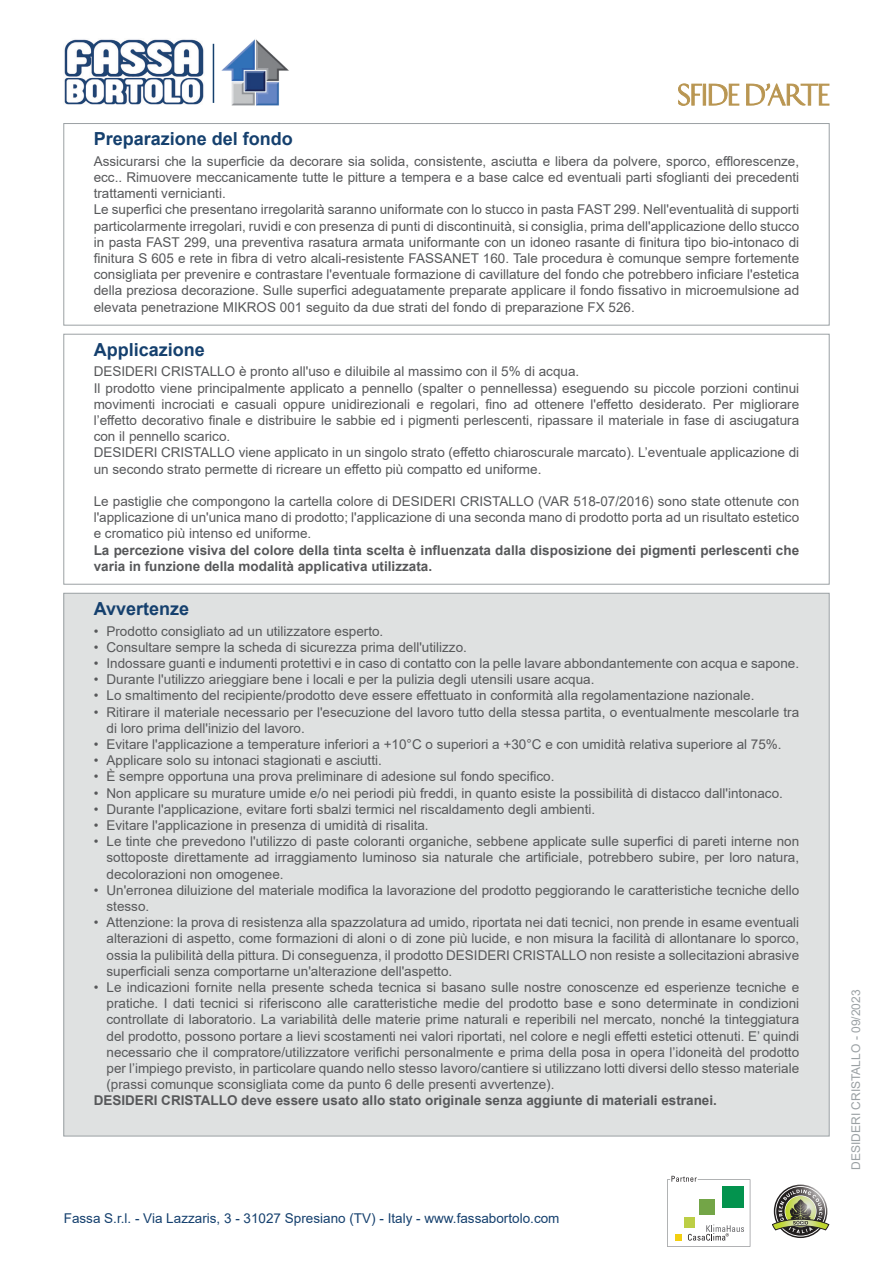
<style>
.page{position:relative;width:893px;height:1263px;background:#fff}
.page>*{position:absolute;margin:0;border:0;box-sizing:border-box;transform-origin:0 0}
.Titolo{font:700 18px "Arial";color:#15406e}
.Preparazione_del_fondo{font:13.5px/16.2px "Arial";color:#57585a;text-align:justify}
.Applicazione{font:13.5px/16.2px "Arial";color:#57585a;text-align:justify}
.Grassetto{font:700 13.5px/16.2px "Arial";color:#57585a}
.Note{font:700 13.5px "Arial";color:#57585a}
.t1{font:13.5px "Arial";color:#15406e}
.t2{font:12px "Arial";color:#9ba1a4}
</style>
<div class="page">
<div style="left:64px;top:123px;width:765px;height:202px;border:1px solid #9ba1a4"></div>
<div style="left:64px;top:334px;width:765px;height:250px;border:1px solid #9ba1a4"></div>
<div style="left:64px;top:593px;width:765px;height:543px;background:#dfe1e1"></div>
<svg style="left:667px;top:1176px;width:83px;height:71px"></svg>
<svg style="left:772px;top:1186px;width:57px;height:50px"></svg>
<img style="left:64px;top:39px;width:140px;height:66px">
<hr style="left:213px;top:44px;width:1px;height:59px;background:#15406e">
<img style="left:221px;top:39px;width:68px;height:67px">
<svg style="left:678px;top:83px;width:24px;height:23px"></svg>
<hr style="left:703px;top:84px;width:3px;height:21px;background:#b99652">
<svg style="left:709px;top:84px;width:30px;height:22px"></svg>
<svg style="left:746px;top:83px;width:83px;height:23px"></svg>
<p class="Titolo" style="left:94px;top:126px;width:201px">Preparazione del fondo</p>
<p class="Preparazione_del_fondo" style="left:94px;top:153px;width:707px">Assicurarsi che la superficie da decorare sia solida, consistente, asciutta e libera da polvere, sporco, efflorescenze, ecc.. Rimuovere meccanicamente tutte le pitture a tempera e a base calce ed eventuali parti sfoglianti dei precedenti trattamenti vernicianti.</p>
<p class="Preparazione_del_fondo" style="left:94px;top:201px;width:707px">Le superfici che presentano irregolarità saranno uniformate con lo stucco in pasta FAST 299. Nell'eventualità di supporti particolarmente irregolari, ruvidi e con presenza di punti di discontinuità, si consiglia, prima dell'applicazione dello stucco in pasta FAST 299, una preventiva rasatura armata uniformante con un idoneo rasante di finitura tipo bio-intonaco di finitura S 605 e rete in fibra di vetro alcali-resistente FASSANET 160. Tale procedura è comunque sempre fortemente consigliata per prevenire e contrastare l'eventuale formazione di cavillature del fondo che potrebbero inficiare l'estetica della preziosa decorazione. Sulle superfici adeguatamente preparate applicare il fondo fissativo in microemulsione ad elevata penetrazione MIKROS 001 seguito da due strati del fondo di preparazione FX 526.</p>
<p class="Titolo" style="left:94px;top:337px;width:113px">Applicazione</p>
<p class="Applicazione" style="left:94px;top:363px;width:487px">DESIDERI CRISTALLO è pronto all'uso e diluibile al massimo con il 5% di acqua.</p>
<p class="Applicazione" style="left:94px;top:380px;width:707px">Il prodotto viene principalmente applicato a pennello (spalter o pennellessa) eseguendo su piccole porzioni continui movimenti incrociati e casuali oppure unidirezionali e regolari, fino ad ottenere l'effetto desiderato. Per migliorare l’effetto decorativo finale e distribuire le sabbie ed i pigmenti perlescenti, ripassare il materiale in fase di asciugatura con il pennello scarico.</p>
<p class="Applicazione" style="left:94px;top:444px;width:707px">DESIDERI CRISTALLO viene applicato in un singolo strato (effetto chiaroscurale marcato). L’eventuale applicazione di un secondo strato permette di ricreare un effetto più compatto ed uniforme.</p>
<p class="Applicazione" style="left:94px;top:493px;width:707px">Le pastiglie che compongono la cartella colore di DESIDERI CRISTALLO (VAR 518-07/2016) sono state ottenute con l'applicazione di un'unica mano di prodotto; l'applicazione di una seconda mano di prodotto porta ad un risultato estetico e cromatico più intenso ed uniforme.</p>
<p class="Grassetto" style="left:94px;top:542px;width:707px">La percezione visiva del colore della tinta scelta è influenzata dalla disposizione dei pigmenti perlescenti che varia in funzione della modalità applicativa utilizzata.</p>
<p class="Titolo" style="left:94px;top:596px;width:97px">Avvertenze</p>
<p class="Preparazione_del_fondo" style="left:94px;top:623px;width:291px">• Prodotto consigliato ad un utilizzatore esperto.</p>
<p class="Preparazione_del_fondo" style="left:94px;top:639px;width:375px">• Consultare sempre la scheda di sicurezza prima dell'utilizzo.</p>
<p class="Preparazione_del_fondo" style="left:94px;top:655px;width:707px">• Indossare guanti e indumenti protettivi e in caso di contatto con la pelle lavare abbondantemente con acqua e sapone.</p>
<p class="Preparazione_del_fondo" style="left:94px;top:671px;width:502px">• Durante l'utilizzo arieggiare bene i locali e per la pulizia degli utensili usare acqua.</p>
<p class="Preparazione_del_fondo" style="left:94px;top:687px;width:662px">• Lo smaltimento del recipiente/prodotto deve essere effettuato in conformità alla regolamentazione nazionale.</p>
<p class="Preparazione_del_fondo" style="left:106px;top:704px;width:694px;text-indent:-13px">• Ritirare il materiale necessario per l'esecuzione del lavoro tutto della stessa partita, o eventualmente mescolarle tra di loro prima dell'inizio del lavoro.</p>
<p class="Preparazione_del_fondo" style="left:94px;top:736px;width:689px">• Evitare l'applicazione a temperature inferiori a +10°C o superiori a +30°C e con umidità relativa superiore al 75%.</p>
<p class="Preparazione_del_fondo" style="left:94px;top:752px;width:290px">• Applicare solo su intonaci stagionati e asciutti.</p>
<p class="Preparazione_del_fondo" style="left:94px;top:768px;width:462px">• È sempre opportuna una prova preliminare di adesione sul fondo specifico.</p>
<p class="Preparazione_del_fondo" style="left:94px;top:785px;width:691px">• Non applicare su murature umide e/o nei periodi più freddi, in quanto esiste la possibilità di distacco dall'intonaco.</p>
<p class="Preparazione_del_fondo" style="left:94px;top:801px;width:503px">• Durante l'applicazione, evitare forti sbalzi termici nel riscaldamento degli ambienti.</p>
<p class="Preparazione_del_fondo" style="left:94px;top:817px;width:336px">• Evitare l'applicazione in presenza di umidità di risalita.</p>
<p class="Preparazione_del_fondo" style="left:106px;top:833px;width:694px;text-indent:-13px">• Le tinte che prevedono l'utilizzo di paste coloranti organiche, sebbene applicate sulle superfici di pareti interne non sottoposte direttamente ad irraggiamento luminoso sia naturale che artificiale, potrebbero subire, per loro natura, decolorazioni non omogenee.</p>
<p class="Preparazione_del_fondo" style="left:106px;top:882px;width:694px;text-indent:-13px">• Un'erronea diluizione del materiale modifica la lavorazione del prodotto peggiorando le caratteristiche tecniche dello stesso.</p>
<p class="Preparazione_del_fondo" style="left:106px;top:914px;width:694px;text-indent:-13px">• Attenzione: la prova di resistenza alla spazzolatura ad umido, riportata nei dati tecnici, non prende in esame eventuali alterazioni di aspetto, come formazioni di aloni o di zone più lucide, e non misura la facilità di allontanare lo sporco, ossia la pulibilità della pittura. Di conseguenza, il prodotto DESIDERI CRISTALLO non resiste a sollecitazioni abrasive superficiali senza comportarne un'alterazione dell'aspetto.</p>
<p class="Preparazione_del_fondo" style="left:106px;top:979px;width:694px;text-indent:-13px">• Le indicazioni fornite nella presente scheda tecnica si basano sulle nostre conoscenze ed esperienze tecniche e pratiche. I dati tecnici si riferiscono alle caratteristiche medie del prodotto base e sono determinate in condizioni controllate di laboratorio. La variabilità delle materie prime naturali e reperibili nel mercato, nonché la tinteggiatura del prodotto, possono portare a lievi scostamenti nei valori riportati, nel colore e negli effetti estetici ottenuti. E’ quindi necessario che il compratore/utilizzatore verifichi personalmente e prima della posa in opera l’idoneità del prodotto per l’impiego previsto, in particolare quando nello stesso lavoro/cantiere si utilizzano lotti diversi dello stesso materiale (prassi comunque sconsigliata come da punto 6 delle presenti avvertenze).</p>
<p class="Note" style="left:94px;top:1091px;width:625px">DESIDERI CRISTALLO deve essere usato allo stato originale senza aggiunte di materiali estranei.</p>
<p class="t1" style="left:64px;top:1208px;width:497px">Fassa S.r.l. - Via Lazzaris, 3 - 31027 Spresiano (TV) - Italy - www.fassabortolo.com</p>
<p class="t2" style="left:848px;top:1170px;width:181px;rotate:-90deg">DESIDERI CRISTALLO - 09/2023</p>
</div>
